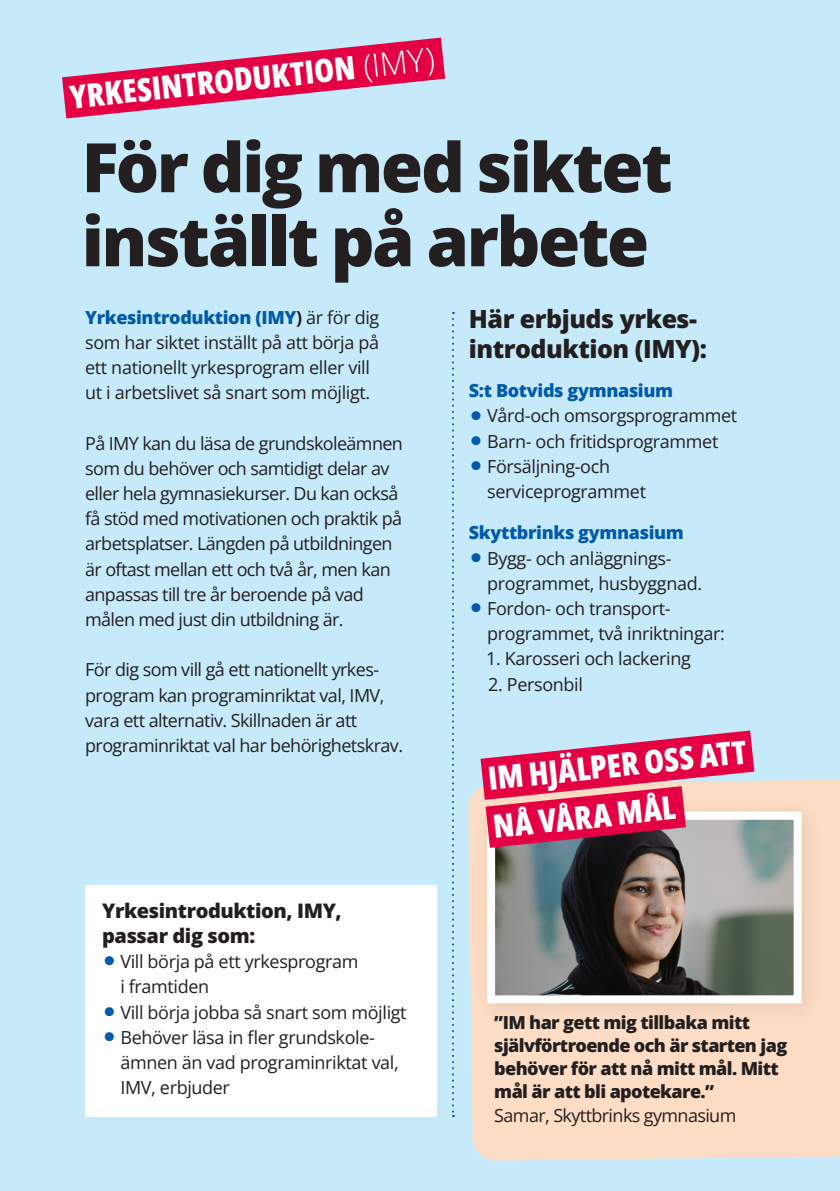
<style>
.page{position:relative;width:840px;height:1191px;background:#fff}
.page>*{position:absolute;margin:0;border:0;box-sizing:border-box;transform-origin:0 0}
.t1{font:800 68.2px/74px "Open Sans";letter-spacing:-.035em;color:#231f20}
.t2{font:800 32.2px/48.2px "Open Sans Condensed";color:#fff}
.t3{font:800 25px/30px "Open Sans";letter-spacing:-.02em;color:#231f20}
.t4{font:800 20px/25.2px "Open Sans";letter-spacing:-.02em;color:#231f20}
.t5{font:18px/25.2px "Open Sans";letter-spacing:-.02em;color:#231f20}
.t6{font:800 18px/23.2px "Open Sans";letter-spacing:-.035em;color:#231f20}
.t7{font:800 18px "Open Sans";letter-spacing:-.02em;color:#015aaa}
.s1{font-family:"Open Sans";font-weight:300}
.s2{font-weight:800;color:#015aaa}
.s3{font-weight:700}
.s4{color:#015aaa}
</style>
<div class="page">
<div style="left:0;top:0;width:839px;height:1191px;background:#c6eafa"></div>
<div style="left:472px;top:779px;width:367px;height:381px;background:#fddcc5"></div>
<svg style="left:62px;top:37px;width:384px;height:82px"></svg>
<div style="left:85px;top:885px;width:352px;height:232px;background:#fff"></div>
<div style="left:471px;top:796px;width:353px;height:230px;background:#fad9c3"></div>
<svg style="left:728px;top:730px;width:69px;height:66px"></svg>
<svg style="left:452px;top:312px;width:276px;height:805px"></svg>
<img style="left:481px;top:804px;width:322px;height:204px">
<h2 class="t2" style="left:67px;top:72px;width:368px;rotate:-6deg">YRKESINTRODUKTION <span class="s1">(IMY)</span></h2>
<h3 class="t1" style="left:82px;top:129px;width:592px">För dig med siktet inställt på arbete</h3>
<p class="t5" style="left:85px;top:304px;width:295px"><span class="s2">Yrkesintroduktion (IMY</span><span class="s3">)</span> är för dig som har siktet inställt på att börja på ett nationellt yrkesprogram eller vill ut i arbetslivet så snart som möjligt.</p>
<p class="t5" style="left:85px;top:430px;width:319px">På IMY kan du läsa de grundskoleämnen som du behöver och samtidigt delar av eller hela gymnasiekurser. Du kan också få stöd med motivationen och praktik på arbetsplatser. Längden på utbildningen är oftast mellan ett och två år, men kan anpassas till tre år beroende på vad målen med just din utbildning är.</p>
<p class="t5" style="left:85px;top:657px;width:319px">För dig som vill gå ett nationellt yrkes&shy;program kan programinriktat val, IMV, vara ett alternativ. Skillnaden är att programinriktat val har behörighetskrav.</p>
<h4 class="t3" style="left:468px;top:303px;width:239px">Här erbjuds yrkes&shy;introduktion (IMY):</h4>
<h5 class="t7" style="left:468px;top:378px;width:206px">S:t Botvids gymnasium</h5>
<p class="t5" style="left:468px;top:403px;width:270px"><span class="s4">•</span> Vård-och omsorgsprogrammet</p>
<p class="t5" style="left:468px;top:428px;width:251px"><span class="s4">•</span> Barn- och fritidsprogrammet</p>
<p class="t5" style="left:487px;top:453px;width:160px;text-indent:-18px"><span class="s4">•</span> Försäljning-och serviceprogrammet</p>
<h5 class="t7" style="left:468px;top:520px;width:216px">Skyttbrinks gymnasium</h5>
<p class="t5" style="left:487px;top:545px;width:216px;text-indent:-18px"><span class="s4">•</span> Bygg- och anläggnings&shy;programmet, husbyggnad.</p>
<p class="t5" style="left:487px;top:595px;width:239px;text-indent:-18px"><span class="s4">•</span> Fordon- och transport&shy;programmet, två inriktningar:</p>
<p class="t5" style="left:486px;top:646px;width:206px">1. Karosseri och lackering</p>
<p class="t5" style="left:488px;top:671px;width:96px">2. Personbil</p>
<p class="t2" style="left:485px;top:753px;width:261px;rotate:-6deg">IM HJÄLPER OSS ATT<br>NÅ VÅRA MÅL</p>
<h4 class="t4" style="left:102px;top:897px;width:241px">Yrkesintroduktion, IMY, passar dig som:</h4>
<p class="t5" style="left:120px;top:948px;width:239px;text-indent:-18px"><span class="s4">•</span> Vill börja på ett yrkesprogram i framtiden</p>
<p class="t5" style="left:102px;top:999px;width:306px"><span class="s4">•</span> Vill börja jobba så snart som möjligt</p>
<p class="t5" style="left:120px;top:1024px;width:280px;text-indent:-18px"><span class="s4">•</span> Behöver läsa in fler grundskole&shy;ämnen än vad programinriktat val,<br>IMV, erbjuder</p>
<p class="t6" style="left:494px;top:1010px;width:294px">”IM har gett mig tillbaka mitt självförtroende och är starten jag behöver för att nå mitt mål. Mitt mål är att bli apotekare.”</p>
<p class="t5" style="left:494px;top:1102px;width:243px">Samar, Skyttbrinks gymnasium</p>
</div>
